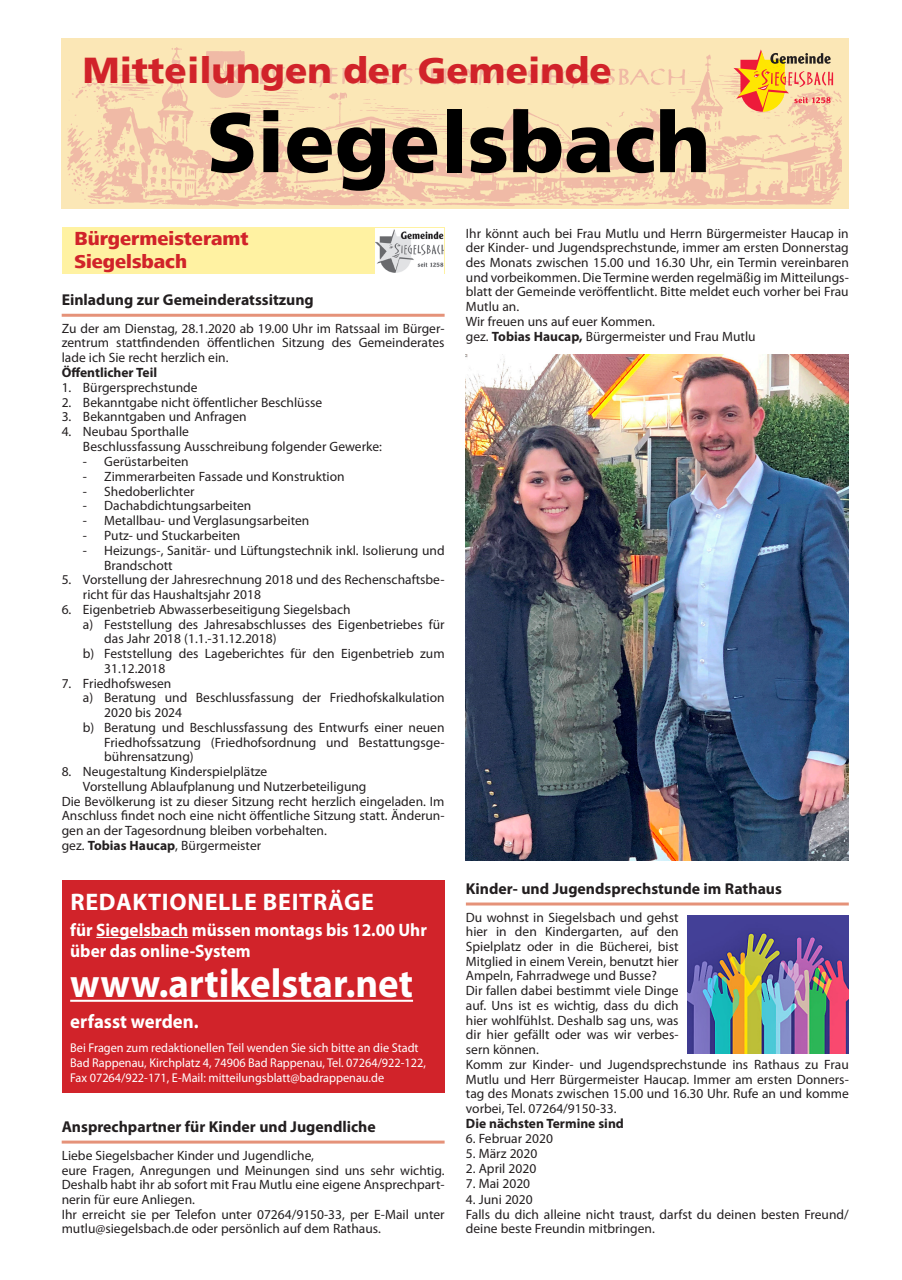
<style>
.page{position:relative;width:902px;height:1280px;background:#fff}
.page>*{position:absolute;margin:0;border:0;box-sizing:border-box;transform-origin:0 0}
.t1{font:900 84px "Frutiger LT";color:#000}
.t2{font:700 40.5px "Myriad Pro";color:#fff;scale:.96 1}
.t3{font:900 36px "Frutiger LT";color:#d1232a}
.t4{font:700 24px "Myriad Pro";letter-spacing:.03em;color:#fff}
.t5{font:800 19.5px/23.4px "Frutiger Next LT";color:#d1232a}
.t6{font:700 19.5px "Myriad Pro";color:#fff;scale:.96 1}
.t7{font:700 18px "Myriad Pro";color:#fff;scale:.96 1}
.bfh_ueberschrift1Sie{font:700 15.75px "Myriad Pro";color:#231f20}
.Grundtext{font:13.5px/14.7px "Myriad Pro";color:#231f20;text-align:justify}
.bfh_aufzaehlung_zahl{font:13.5px/14.7px "Myriad Pro";color:#231f20}
.bfh_halbfett{font:700 13.5px "Myriad Pro";color:#231f20}
.t8{font:12.75px "Myriad Pro";color:#fff;scale:.96 1}
.s1{font-weight:700}
</style>
<div class="page">
<hr style="left:901px;top:0;width:1px;height:60px;background:#fff2a2">
<img style="left:62px;top:41px;width:786px;height:167px">
<svg style="left:733px;top:49px;width:100px;height:63px;background:#eeb671"></svg>
<hr style="left:62px;top:314px;width:382px;height:3px;background:#e59279">
<hr style="left:62px;top:1140px;width:382px;height:3px;background:#e59279">
<div style="left:62px;top:227px;width:382px;height:47px;background:#fff2a2"></div>
<img style="left:376px;top:229px;width:67px;height:44px">
<hr style="left:466px;top:902px;width:382px;height:3px;background:#e59279">
<img style="left:466px;top:355px;width:382px;height:506px">
<img style="left:687px;top:916px;width:161px;height:137px">
<div style="left:62px;top:880px;width:382px;height:213px;background:#d1232a"></div>
<hr style="left:96px;top:937px;width:92px;height:1px;background:#fff">
<hr style="left:70px;top:1000px;width:343px;height:2px;background:#fff">
<p class="t3" style="left:83px;top:49px;width:530px">Mitteilungen der Gemeinde</p>
<p class="t1" style="left:207px;top:92px;width:505px">Siegelsbach</p>
<p class="t5" style="left:74px;top:226px;width:176px">Bürgermeisteramt<br>Siegelsbach</p>
<p class="bfh_ueberschrift1Sie" style="left:62px;top:290px;width:253px">Einladung zur Gemeinderatssitzung</p>
<p class="Grundtext" style="left:62px;top:321px;width:384px">Zu der am Dienstag, 28.1.2020 ab 19.00 Uhr im Ratssaal im Bürger&shy;zentrum stattfindenden öffentlichen Sitzung des Gemeinderates lade ich Sie recht herzlich ein.</p>
<p class="bfh_halbfett" style="left:62px;top:364px;width:97px">Öffentlicher Teil</p>
<p class="bfh_aufzaehlung_zahl" style="left:62px;top:380px;width:137px">1. Bürgersprechstunde</p>
<p class="bfh_aufzaehlung_zahl" style="left:62px;top:394px;width:262px">2. Bekanntgabe nicht öffentlicher Beschlüsse</p>
<p class="bfh_aufzaehlung_zahl" style="left:62px;top:409px;width:186px">3. Bekanntgaben und Anfragen</p>
<p class="bfh_aufzaehlung_zahl" style="left:62px;top:424px;width:129px">4. Neubau Sporthalle</p>
<p class="bfh_aufzaehlung_zahl" style="left:83px;top:439px;width:300px">Beschlussfassung Ausschreibung folgender Gewerke:</p>
<p class="bfh_aufzaehlung_zahl" style="left:83px;top:454px;width:107px">- Gerüstarbeiten</p>
<p class="bfh_aufzaehlung_zahl" style="left:83px;top:469px;width:263px">- Zimmerarbeiten Fassade und Konstruktion</p>
<p class="bfh_aufzaehlung_zahl" style="left:83px;top:483px;width:113px">- Shedoberlichter</p>
<p class="bfh_aufzaehlung_zahl" style="left:83px;top:498px;width:170px">- Dachabdichtungsarbeiten</p>
<p class="bfh_aufzaehlung_zahl" style="left:83px;top:513px;width:228px">- Metallbau- und Verglasungsarbeiten</p>
<p class="bfh_aufzaehlung_zahl" style="left:83px;top:528px;width:159px">- Putz- und Stuckarbeiten</p>
<p class="bfh_aufzaehlung_zahl" style="left:104px;top:543px;width:342px;text-indent:-21px">- Heizungs-, Sanitär- und Lüftungstechnik inkl. Isolierung und<br>Brandschott</p>
<p class="bfh_aufzaehlung_zahl" style="left:83px;top:572px;width:363px;text-indent:-21px">5. Vorstellung der Jahresrechnung 2018 und des Rechenschaftsbe&shy;richt für das Haushaltsjahr 2018</p>
<p class="bfh_aufzaehlung_zahl" style="left:62px;top:602px;width:290px">6. Eigenbetrieb Abwasserbeseitigung Siegelsbach</p>
<p class="bfh_aufzaehlung_zahl" style="left:104px;top:617px;width:342px;text-indent:-21px">a) Feststellung des Jahresabschlusses des Eigenbetriebes für das Jahr 2018 (1.1.-31.12.2018)</p>
<p class="bfh_aufzaehlung_zahl" style="left:104px;top:646px;width:342px;text-indent:-21px">b) Feststellung des Lageberichtes für den Eigenbetrieb zum<br>31.12.2018</p>
<p class="bfh_aufzaehlung_zahl" style="left:62px;top:675px;width:111px">7. Friedhofswesen</p>
<p class="bfh_aufzaehlung_zahl" style="left:104px;top:690px;width:342px;text-indent:-21px">a) Beratung und Beschlussfassung der Friedhofskalkulation<br>2020 bis 2024</p>
<p class="bfh_aufzaehlung_zahl" style="left:104px;top:720px;width:342px;text-align:justify;text-indent:-21px">b) Beratung und Beschlussfassung des Entwurfs einer neuen Friedhofssatzung (Friedhofsordnung und Bestattungsge&shy;bührensatzung)</p>
<p class="bfh_aufzaehlung_zahl" style="left:62px;top:764px;width:207px">8. Neugestaltung Kinderspielplätze</p>
<p class="bfh_aufzaehlung_zahl" style="left:83px;top:779px;width:285px">Vorstellung Ablaufplanung und Nutzerbeteiligung</p>
<p class="Grundtext" style="left:62px;top:793px;width:384px">Die Bevölkerung ist zu dieser Sitzung recht herzlich eingeladen. Im Anschluss findet noch eine nicht öffentliche Sitzung statt. Änderun&shy;gen an der Tagesordnung bleiben vorbehalten.</p>
<p class="Grundtext" style="left:62px;top:838px;width:201px">gez. <span class="s1">Tobias Haucap</span>, Bürgermeister</p>
<p class="t4" style="left:70px;top:886px;width:305px">REDAKTIONELLE BEITRÄGE</p>
<p class="t7" style="left:70px;top:918px;width:373px">für Siegelsbach müssen montags bis 12.00 Uhr</p>
<p class="t7" style="left:70px;top:939px;width:190px">über das online-System</p>
<p class="t2" style="left:70px;top:957px;width:358px">www.artikelstar.net</p>
<p class="t6" style="left:70px;top:1009px;width:135px">erfasst werden.</p>
<p class="t8" style="left:70px;top:1040px;width:364px">Bei Fragen zum redaktionellen Teil wenden Sie sich bitte an die Stadt</p>
<p class="t8" style="left:70px;top:1055px;width:372px">Bad Rappenau, Kirchplatz 4, 74906 Bad Rappenau, Tel. 07264/922-122,</p>
<p class="t8" style="left:70px;top:1070px;width:328px">Fax 07264/922-171, E-Mail: mitteilungsblatt@badrappenau.de</p>
<p class="bfh_ueberschrift1Sie" style="left:62px;top:1116px;width:315px">Ansprechpartner für Kinder und Jugendliche</p>
<p class="Grundtext" style="left:62px;top:1147px;width:254px">Liebe Siegelsbacher Kinder und Jugendliche,</p>
<p class="Grundtext" style="left:62px;top:1162px;width:384px">eure Fragen, Anregungen und Meinungen sind uns sehr wichtig.<br>Deshalb habt ihr ab sofort mit Frau Mutlu eine eigene Ansprechpart&shy;nerin für eure Anliegen.</p>
<p class="Grundtext" style="left:62px;top:1206px;width:384px">Ihr erreicht sie per Telefon unter 07264/9150-33, per E-Mail unter mutlu@siegelsbach.de oder persönlich auf dem Rathaus.</p>
<p class="Grundtext" style="left:466px;top:226px;width:384px">Ihr könnt auch bei Frau Mutlu und Herrn Bürgermeister Haucap in der Kinder- und Jugendsprechstunde, immer am ersten Donnerstag des Monats zwischen 15.00 und 16.30 Uhr, ein Termin vereinbaren und vorbeikommen. Die Termine werden regelmäßig im Mitteilungs&shy;blatt der Gemeinde veröffentlicht. Bitte meldet euch vorher bei Frau Mutlu an.</p>
<p class="Grundtext" style="left:466px;top:314px;width:191px">Wir freuen uns auf euer Kommen.</p>
<p class="Grundtext" style="left:466px;top:329px;width:291px">gez. <span class="s1">Tobias Haucap,</span> Bürgermeister und Frau Mutlu</p>
<p class="bfh_ueberschrift1Sie" style="left:466px;top:878px;width:317px">Kinder- und Jugendsprechstunde im Rathaus</p>
<p class="Grundtext" style="left:466px;top:910px;width:214px">Du wohnst in Siegelsbach und gehst hier in den Kindergarten, auf den Spielplatz oder in die Bücherei, bist Mitglied in einem Verein, benutzt hier Ampeln, Fahrradwege und Busse?</p>
<p class="Grundtext" style="left:466px;top:983px;width:214px">Dir fallen dabei bestimmt viele Dinge auf. Uns ist es wichtig, dass du dich hier wohlfühlst. Deshalb sag uns, was dir hier gefällt oder was wir verbes&shy;sern können.</p>
<p class="Grundtext" style="left:466px;top:1057px;width:384px">Komm zur Kinder- und Jugendsprechstunde ins Rathaus zu Frau Mutlu und Herr Bürgermeister Haucap. Immer am ersten Donners&shy;tag des Monats zwischen 15.00 und 16.30 Uhr. Rufe an und komme vorbei, Tel. 07264/9150-33.</p>
<p class="bfh_halbfett" style="left:466px;top:1115px;width:159px">Die nächsten Termine sind</p>
<p class="Grundtext" style="left:466px;top:1131px;width:89px">6. Februar 2020</p>
<p class="Grundtext" style="left:466px;top:1146px;width:73px">5. März 2020</p>
<p class="Grundtext" style="left:466px;top:1161px;width:72px">2. April 2020</p>
<p class="Grundtext" style="left:466px;top:1176px;width:66px">7. Mai 2020</p>
<p class="Grundtext" style="left:466px;top:1191px;width:68px">4. Juni 2020</p>
<p class="Grundtext" style="left:466px;top:1206px;width:384px">Falls du dich alleine nicht traust, darfst du deinen besten Freund/ deine beste Freundin mitbringen.</p>
</div>
